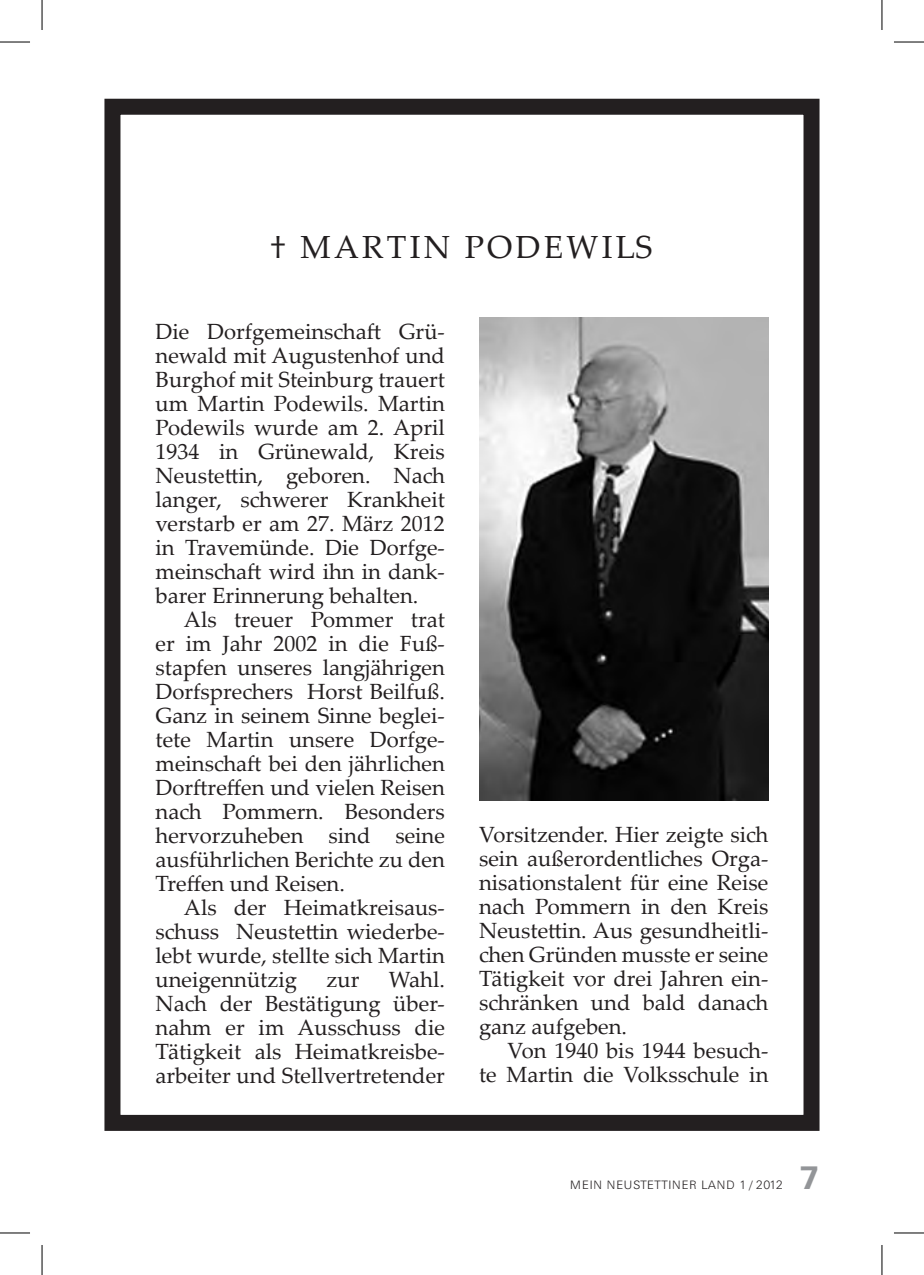
<style>
.page{position:relative;width:924px;height:1275px;background:#fff}
.page>*{position:absolute;margin:0;border:0;box-sizing:border-box;transform-origin:0 0}
.t1{font:32px "Palatino Linotype";color:#231f20}
.t2{font:700 32px "Univers BQ";color:#939598}
.t3{font:22px/24px "Palatino Linotype";color:#231f20;text-align:justify}
.t4{font:300 12px "Univers BQ";letter-spacing:.07em;color:#231f20}
</style>
<div class="page">
<div style="left:104px;top:99px;width:715px;height:1032px;border:16px solid #231f20"></div>
<img style="left:479px;top:317px;width:289px;height:483px">
<hr style="left:0;top:42px;width:30px;height:1px;background:#000">
<hr style="left:893px;top:42px;width:30px;height:1px;background:#000">
<hr style="left:0;top:1232px;width:30px;height:1px;background:#000">
<hr style="left:893px;top:1232px;width:30px;height:1px;background:#000">
<hr style="left:42px;top:0;width:1px;height:30px;background:#000">
<hr style="left:42px;top:1245px;width:1px;height:30px;background:#000">
<hr style="left:881px;top:0;width:1px;height:30px;background:#000">
<hr style="left:881px;top:1245px;width:1px;height:30px;background:#000">
<h1 class="t1" style="left:270px;top:225px;width:88px">† Martin</h1>
<h1 class="t1" style="left:464px;top:225px;width:47px">Podewils</h1>
<p class="t3" style="left:155px;top:318px;width:291px">Die Dorfgemeinschaft Grü&shy;newald mit Augustenhof und Burghof mit Steinburg trauert um Martin Podewils. Martin Podewils wurde am 2. April 1934 in Grünewald, Kreis Neustettin, geboren. Nach langer, schwerer Krankheit verstarb er am 27. März 2012 in Travemünde. Die Dorfge&shy;meinschaft wird ihn in dank&shy;barer Erinnerung behalten.</p>
<p class="t3" style="left:155px;top:606px;width:291px;text-indent:28px">Als treuer Pommer trat er im Jahr 2002 in die Fuß&shy;stapfen unseres langjährigen Dorfsprechers Horst Beilfuß.<br>Ganz in seinem Sinne beglei&shy;tete Martin unsere Dorfge&shy;meinschaft bei den jährlichen Dorftreffen und vielen Reisen nach Pommern. Besonders hervorzuheben sind seine ausführlichen Berichte zu den Treffen und Reisen.</p>
<p class="t3" style="left:155px;top:894px;width:291px;text-indent:28px">Als der Heimatkreisaus&shy;schuss Neustettin wiederbe&shy;lebt wurde, stellte sich Martin uneigennützig</p>
<p class="t3" style="left:155px;top:966px;width:291px;text-indent:233px">Wahl.<br>Nach der Bestätigung über&shy;nahm er im Ausschuss die Tätigkeit als Heimatkreisbe&shy;arbeiter und Stellvertretender</p>
<p class="t3" style="left:326px;top:966px;width:34px">zur</p>
<p class="t3" style="left:479px;top:821px;width:291px">Vorsitzender. Hier zeigte sich sein außerordentliches Orga&shy;nisationstalent für eine Reise nach Pommern in den Kreis Neustettin. Aus gesundheitli&shy;chen Gründen musste er seine Tätigkeit vor drei Jahren ein&shy;schränken und bald danach ganz aufgeben.</p>
<p class="t3" style="left:479px;top:1037px;width:291px;text-align:right">Von 1940 bis 1944 besuch-<br>te Martin die Volksschule in</p>
<p class="t4" style="left:570px;top:1177px;width:214px">MEIN NEUSTETTINER LAND 1 / 2012</p>
<h1 class="t2" style="left:799px;top:1159px;width:21px">7</h1>
</div>
